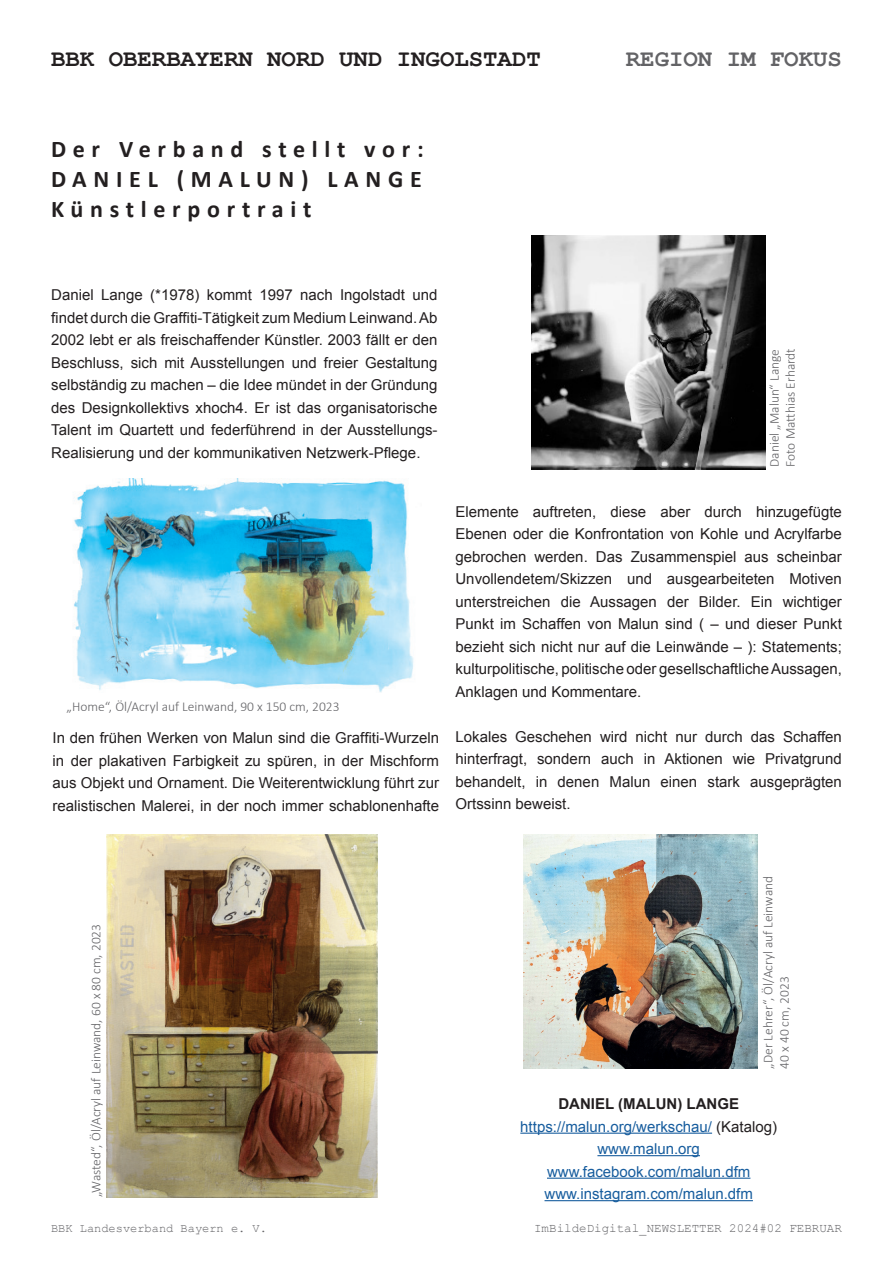
<style>
.page{position:relative;width:893px;height:1263px;background:#fff}
.page>*{position:absolute;margin:0;border:0;box-sizing:border-box;transform-origin:0 0}
.t1{font:700 24px/30px "Calibri";letter-spacing:.28em;color:#231f20;text-align:justify}
.t2{font:700 24px "Courier New";color:#231f20}
.t3{font:700 24px "Courier New";color:#636366}
.t4{font:15px/22.5px "Arial";color:#231f20;text-align:justify}
.t5{font:15px/22.5px "Arial";color:#175d9e;text-align:center}
.t6{font:300 13.5px/16.2px "Calibri";color:#636366}
.t7{font:12.45px "Courier New";color:#636366}
.t8{font:12px "Courier New";color:#636366}
.s1{font-weight:700;color:#231f20}
.s2{color:#231f20}
</style>
<div class="page">
<img style="left:532px;top:235px;width:234px;height:234px">
<img style="left:73px;top:478px;width:341px;height:215px">
<img style="left:524px;top:835px;width:233px;height:234px">
<img style="left:106px;top:835px;width:271px;height:362px">
<hr style="left:520px;top:1132px;width:192px;height:2px;background:#175d9e">
<hr style="left:597px;top:1155px;width:103px;height:1px;background:#175d9e">
<hr style="left:547px;top:1177px;width:203px;height:2px;background:#175d9e">
<hr style="left:544px;top:1200px;width:209px;height:1px;background:#175d9e">
<h1 class="t2" style="left:51px;top:44px;width:491px">BBK OBERBAYERN NORD UND INGOLSTADT</h1>
<h1 class="t1" style="left:51px;top:133px;width:374px">Der Verband stellt vor:<br>DANIEL (MALUN) LANGE Künstlerportrait</h1>
<p class="t4" style="left:51px;top:284px;width:388px">Daniel Lange (*1978) kommt 1997 nach Ingolstadt und findet durch die Graffiti-Tätigkeit zum Medium Leinwand. Ab 2002 lebt er als freischaffender Künstler. 2003 fällt er den Beschluss, sich mit Ausstellungen und freier Gestaltung selbständig zu machen – die Idee mündet in der Gründung des Designkollektivs xhoch4. Er ist das organisatorische Talent im Quartett und federführend in der Ausstellungs-Realisierung und der kommunikativen Netzwerk-Pflege.</p>
<h1 class="t3" style="left:626px;top:44px;width:217px">REGION IM FOKUS</h1>
<p class="t6" style="left:765px;top:467px;width:120px;rotate:-90deg">Daniel „Malun“ Lange<br>Foto Matthias Erhardt</p>
<p class="t6" style="left:67px;top:697px;width:274px">„Home“, Öl/Acryl auf Leinwand, 90 x 150 cm, 2023</p>
<p class="t4" style="left:53px;top:727px;width:388px">In den frühen Werken von Malun sind die Graffiti-Wurzeln in der plakativen Farbigkeit zu spüren, in der Mischform aus Objekt und Ornament. Die Weiterentwicklung führt zur realistischen Malerei, in der noch immer schablonenhafte</p>
<p class="t4" style="left:455px;top:500px;width:388px">Elemente auftreten, diese aber durch hinzugefügte Ebenen oder die Konfrontation von Kohle und Acrylfarbe gebrochen werden. Das Zusammenspiel aus scheinbar Unvollendetem/Skizzen und ausgearbeiteten Motiven unterstreichen die Aussagen der Bilder. Ein wichtiger Punkt im Schaffen von Malun sind ( – und dieser Punkt bezieht sich nicht nur auf die Leinwände – ): Statements; kulturpolitische, politische oder gesellschaftliche Aussagen, Anklagen und Kommentare.</p>
<p class="t4" style="left:455px;top:725px;width:388px">Lokales Geschehen wird nicht nur durch das Schaffen hinterfragt, sondern auch in Aktionen wie Privatgrund behandelt, in denen Malun einen stark ausgeprägten Ortssinn beweist.</p>
<p class="t6" style="left:87px;top:1197px;width:275px;rotate:-90deg">„Wasted“, Öl/Acryl auf Leinwand, 60 x 80 cm, 2023</p>
<p class="t6" style="left:759px;top:1069px;width:194px;rotate:-90deg">„Der Lehrer“, Öl/Acryl auf Leinwand<br>40 x 40 cm, 2023</p>
<p class="t5" style="left:520px;top:1093px;width:258px"><span class="s1">DANIEL (MALUN) LANGE </span>https://malun.org/werkschau/ <span class="s2">(Katalog) </span>www.malun.org www.facebook.com/malun.dfm www.instagram.com/malun.dfm</p>
<p class="t8" style="left:51px;top:1221px;width:218px">BBK Landesverband Bayern e. V.</p>
<p class="t7" style="left:534px;top:1221px;width:309px">ImBildeDigital_NEWSLETTER 2024#02 FEBRUAR</p>
</div>
